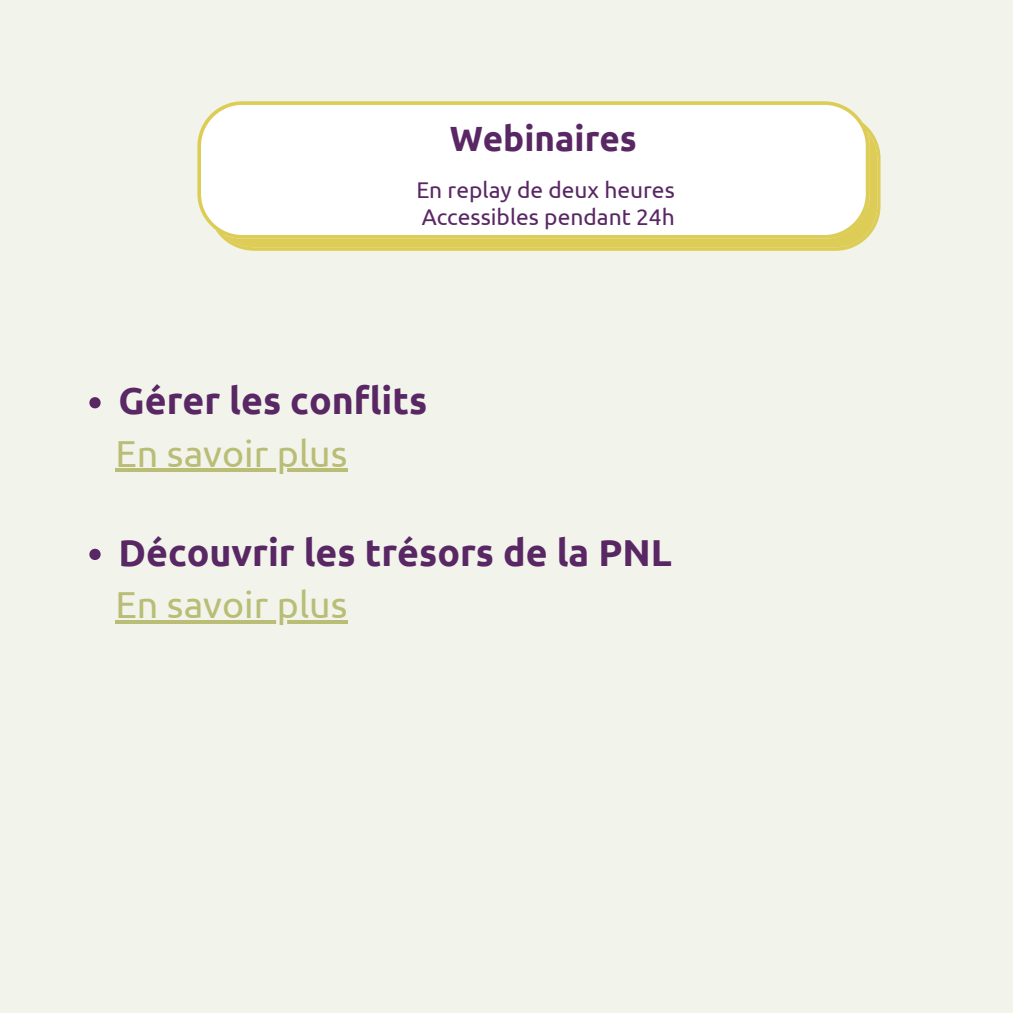
<style>
.page{position:relative;width:1013px;height:1013px;background:#fff}
.page>*{position:absolute;margin:0;border:0;box-sizing:border-box;transform-origin:0 0}
.t1{font:700 37.5px "Ubuntu";color:#592764}
.t2{font:37.5px "Ubuntu";color:#b9bd76}
.t3{font:700 35px "Ubuntu";color:#592764}
.t4{font:22.75px/27.2px "Ubuntu";color:#592764}
</style>
<div class="page">
<div style="left:0;top:0;width:1012px;height:1012px;background:#f2f4eb"></div>
<svg style="left:89px;top:397px;width:12px;height:11px"></svg>
<hr style="left:115px;top:468px;width:232px;height:4px;background:#b9bd76">
<svg style="left:89px;top:548px;width:12px;height:12px"></svg>
<hr style="left:115px;top:620px;width:232px;height:3px;background:#b9bd76">
<svg style="left:197px;top:101px;width:683px;height:150px;background:#f9f7e6"></svg>
<h2 class="t3" style="left:449px;top:118px;width:189px">Webinaires</h2>
<p class="t4" style="left:416px;top:175px;width:260px">En replay de deux heures<br>Accessibles pendant 24h</p>
<h1 class="t1" style="left:118px;top:379px;width:310px">Gérer les conflits</h1>
<p class="t2" style="left:115px;top:431px;width:234px">En savoir plus</p>
<p class="t1" style="left:118px;top:530px;width:555px">Découvrir les trésors de la PNL</p>
<p class="t2" style="left:115px;top:583px;width:234px">En savoir plus</p>
</div>
